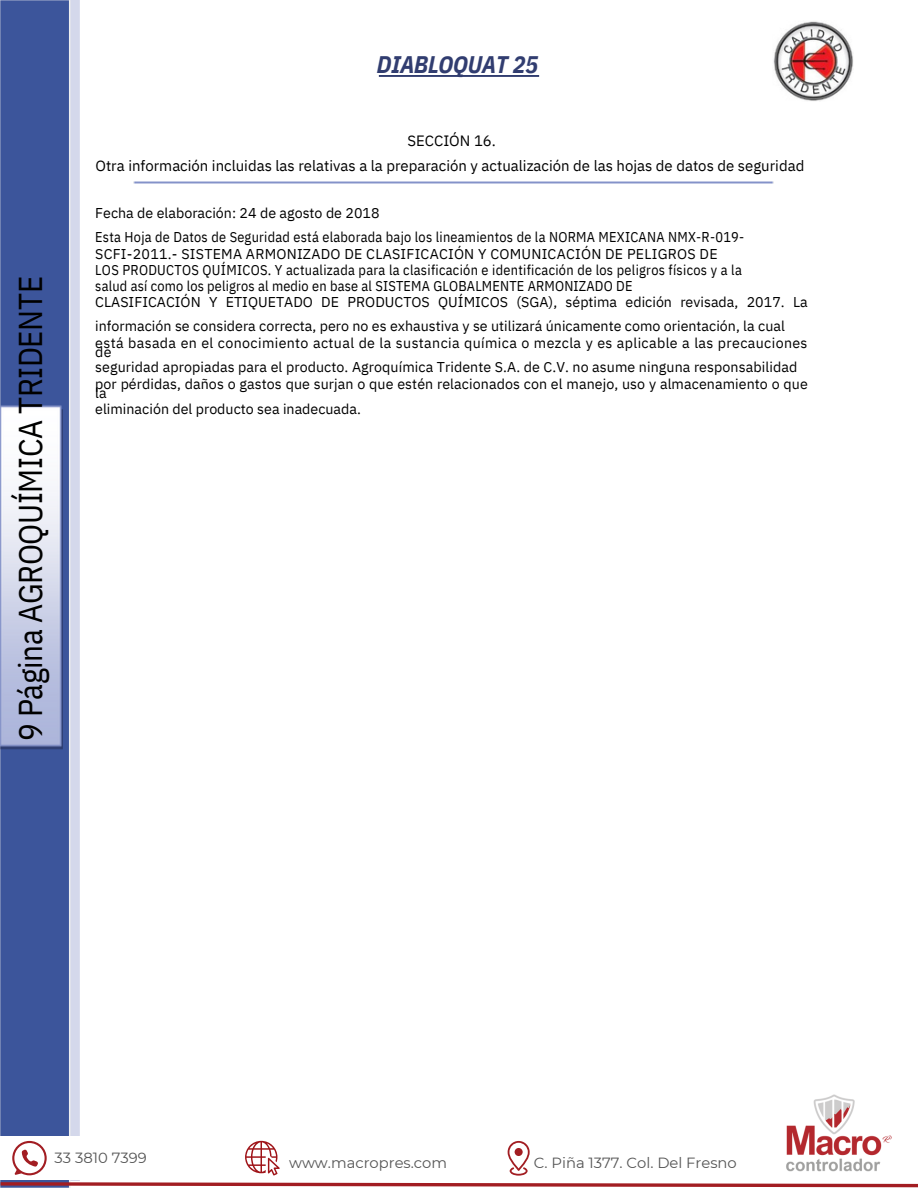
<style>
.page{position:relative;width:918px;height:1188px;background:#fff}
.page>*{position:absolute;margin:0;border:0;box-sizing:border-box;transform-origin:0 0}
.t1{font:33px "IBM Plex Sans Cond";letter-spacing:-.01em;color:#000}
.t2{font:italic 700 24px "IBM Plex Sans Cond";letter-spacing:-.01em;color:#313d70}
.t3{font:15px/24.8px "IBM Plex Sans";color:#000;text-align:center}
.t4{font:14.7px "Montserrat";color:#545454}
.t5{font:14.25px/23.7px "IBM Plex Sans";letter-spacing:.005em;color:#000}
.t6{font:14.25px "IBM Plex Sans Cond";letter-spacing:.015em;color:#000}
.t7{font:14.25px "IBM Plex Sans";letter-spacing:.025em;color:#000}
</style>
<div class="page">
<img style="left:773px;top:21px;width:80px;height:80px">
<img style="left:378px;top:75px;width:162px;height:2px">
<img style="left:0;top:0;width:78px;height:1136px">
<img style="left:0;top:397px;width:76px;height:357px">
<svg style="left:0;top:1141px;width:759px;height:47px"></svg>
<img style="left:759px;top:1094px;width:159px;height:94px">
<h2 class="t1" style="left:8px;top:741px;width:467px;rotate:-90deg">9 Página AGROQUÍMICA TRIDENTE</h2>
<p class="t2" style="left:377px;top:49px;width:163px">DIABLOQUAT 25</p>
<p class="t3" style="left:95px;top:128px;width:710px">SECCIÓN 16.<br>Otra información incluidas las relativas a la preparación y actualización de las hojas de datos de seguridad</p>
<p class="t5" style="left:95px;top:201px;width:286px">Fecha de elaboración: 24 de agosto de 2018</p>
<p class="t6" style="left:95px;top:227px;width:651px">Esta Hoja de Datos de Seguridad está elaborada bajo los lineamientos de la NORMA MEXICANA NMX-R-019-</p>
<p class="t5" style="left:95px;top:242px;width:624px">SCFI-2011.- SISTEMA ARMONIZADO DE CLASIFICACIÓN Y COMUNICACIÓN DE PELIGROS DE</p>
<p class="t6" style="left:95px;top:260px;width:648px">LOS PRODUCTOS QUÍMICOS. Y actualizada para la clasificación e identificación de los peligros físicos y a la</p>
<p class="t6" style="left:95px;top:277px;width:539px">salud así como los peligros al medio en base al SISTEMA GLOBALMENTE ARMONIZADO DE</p>
<p class="t5" style="left:95px;top:290px;width:714px">CLASIFICACIÓN Y ETIQUETADO DE PRODUCTOS QUÍMICOS (SGA), séptima edición revisada, 2017. La información se considera correcta, pero no es exhaustiva y se utilizará únicamente como orientación, la cual</p>
<p class="t7" style="left:95px;top:333px;width:714px">está basada en el conocimiento actual de la sustancia química o mezcla y es aplicable a las precauciones</p>
<p class="t5" style="left:95px;top:340px;width:18px">de</p>
<p class="t5" style="left:95px;top:355px;width:704px">seguridad apropiadas para el producto. Agroquímica Tridente S.A. de C.V. no asume ninguna responsabilidad</p>
<p class="t5" style="left:95px;top:372px;width:714px">por pérdidas, daños o gastos que surjan o que estén relacionados con el manejo, uso y almacenamiento o que</p>
<p class="t5" style="left:95px;top:381px;width:13px">la</p>
<p class="t5" style="left:95px;top:397px;width:267px">eliminación del producto sea inadecuada.</p>
<p class="t4" style="left:55px;top:1149px;width:94px">33 3810 7399</p>
<p class="t4" style="left:289px;top:1153px;width:160px">www.macropres.com</p>
<p class="t4" style="left:534px;top:1153px;width:204px">C. Piña 1377. Col. Del Fresno</p>
</div>
